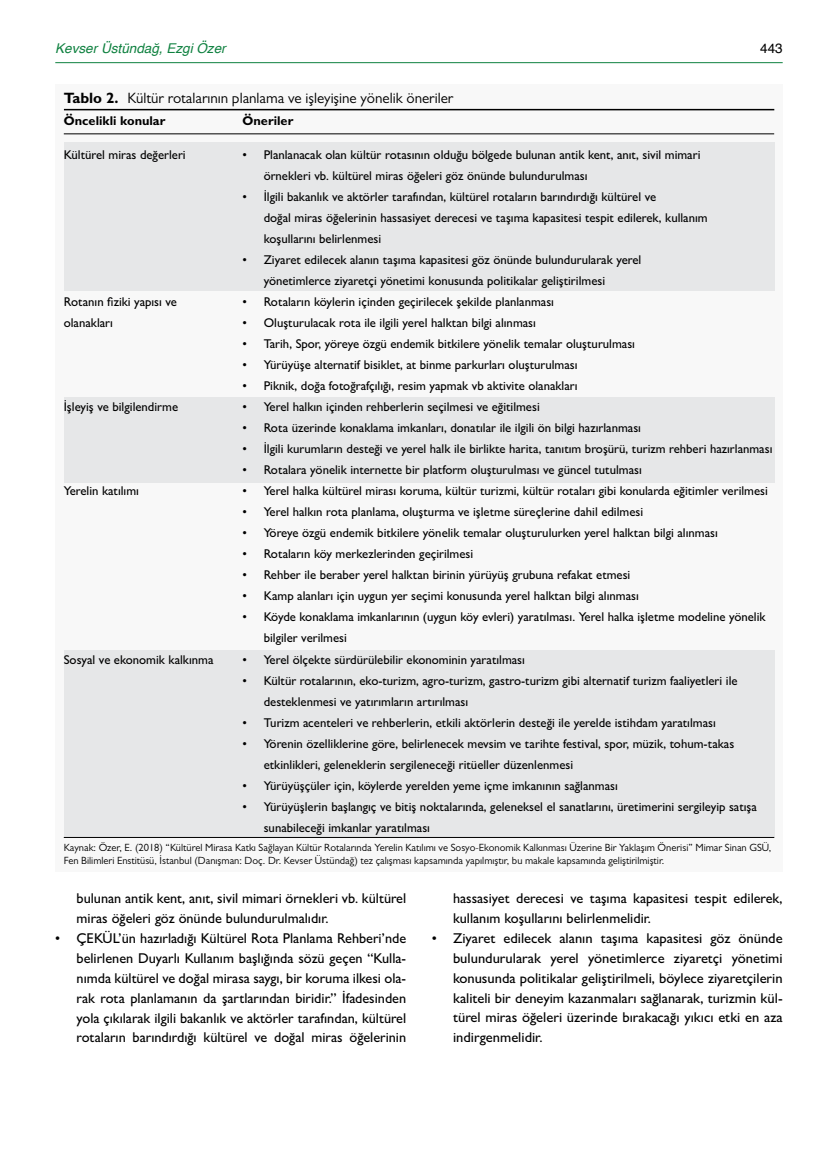
<style>
.page{position:relative;width:838px;height:1170px;background:#fff}
.page>*{position:absolute;margin:0;border:0;box-sizing:border-box;transform-origin:0 0}
.t1{font:15px "Gill Sans MT Pro";color:#000}
.t2{font:500 14.25px/19.8px "Gill Sans MT Pro";color:#000}
.t3{font:italic 13.5px "Helvetica";color:#0f8140}
.t4{font:13.5px "Helvetica";color:#000}
.t5{font:500 12.75px/21px "Gill Sans MT Pro";color:#000}
.t6{font:700 12.75px "Gill Sans MT Pro";color:#000}
.t7{font:10.5px/12.6px "Gill Sans MT Pro";color:#000}
.s1{font-weight:700}
</style>
<div class="page">
<hr style="left:55px;top:62px;width:727px;height:1px;background:#0f8140">
<div style="left:55px;top:85px;width:727px;height:787px;background:#f8f8f8"></div>
<hr style="left:64px;top:109px;width:710px;height:1px;background:#000">
<div style="left:64px;top:142px;width:710px;height:148px;background:#e6e7e8"></div>
<div style="left:64px;top:397px;width:710px;height:85px;background:#e6e7e8"></div>
<div style="left:64px;top:650px;width:710px;height:187px;background:#e6e7e8"></div>
<hr style="left:64px;top:837px;width:710px;height:1px;background:#000">
<hr style="left:64px;top:134px;width:710px;height:1px;background:#000">
<p class="t3" style="left:55px;top:37px;width:172px">Kevser Üstündağ, Ezgi Özer</p>
<p class="t4" style="left:760px;top:37px;width:24px">443</p>
<p class="t1" style="left:64px;top:89px;width:391px"><span class="s1">Tablo 2.</span> Kültür rotalarının planlama ve işleyişine yönelik öneriler</p>
<p class="t6" style="left:64px;top:113px;width:103px">Öncelikli konular</p>
<p class="t5" style="left:64px;top:144px;width:123px">Kültürel miras değerleri</p>
<p class="t6" style="left:242px;top:113px;width:52px">Öneriler</p>
<p class="t5" style="left:264px;top:144px;width:438px;text-indent:-21px">• Planlanacak olan kültür rotasının olduğu bölgede bulunan antik kent, anıt, sivil mimari örnekleri vb. kültürel miras öğeleri göz önünde bulundurulması</p>
<p class="t5" style="left:264px;top:186px;width:445px;text-indent:-21px">• İlgili bakanlık ve aktörler tarafından, kültürel rotaların barındırdığı kültürel ve<br>doğal miras öğelerinin hassasiyet derecesi ve taşıma kapasitesi tespit edilerek, kullanım koşullarını belirlenmesi</p>
<p class="t5" style="left:264px;top:249px;width:379px;text-indent:-21px">• Ziyaret edilecek alanın taşıma kapasitesi göz önünde bulundurularak yerel yönetimlerce ziyaretçi yönetimi konusunda politikalar geliştirilmesi</p>
<p class="t5" style="left:242px;top:291px;width:313px">• Rotaların köylerin içinden geçirilecek şekilde planlanması</p>
<p class="t5" style="left:242px;top:312px;width:295px">• Oluşturulacak rota ile ilgili yerel halktan bilgi alınması</p>
<p class="t5" style="left:242px;top:333px;width:394px">• Tarih, Spor, yöreye özgü endemik bitkilere yönelik temalar oluşturulması</p>
<p class="t5" style="left:242px;top:354px;width:337px">• Yürüyüşe alternatif bisiklet, at binme parkurları oluşturulması</p>
<p class="t5" style="left:242px;top:375px;width:336px">• Piknik, doğa fotoğrafçılığı, resim yapmak vb aktivite olanakları</p>
<p class="t5" style="left:242px;top:396px;width:299px">• Yerel halkın içinden rehberlerin seçilmesi ve eğitilmesi</p>
<p class="t5" style="left:242px;top:417px;width:400px">• Rota üzerinde konaklama imkanları, donatılar ile ilgili ön bilgi hazırlanması</p>
<p class="t5" style="left:242px;top:438px;width:531px">• İlgili kurumların desteği ve yerel halk ile birlikte harita, tanıtım broşürü, turizm rehberi hazırlanması</p>
<p class="t5" style="left:242px;top:459px;width:401px">• Rotalara yönelik internette bir platform oluşturulması ve güncel tutulması</p>
<p class="t5" style="left:242px;top:480px;width:527px">• Yerel halka kültürel mirası koruma, kültür turizmi, kültür rotaları gibi konularda eğitimler verilmesi</p>
<p class="t5" style="left:242px;top:501px;width:402px">• Yerel halkın rota planlama, oluşturma ve işletme süreçlerine dahil edilmesi</p>
<p class="t5" style="left:242px;top:522px;width:477px">• Yöreye özgü endemik bitkilere yönelik temalar oluşturulurken yerel halktan bilgi alınması</p>
<p class="t5" style="left:242px;top:543px;width:232px">• Rotaların köy merkezlerinden geçirilmesi</p>
<p class="t5" style="left:242px;top:564px;width:389px">• Rehber ile beraber yerel halktan birinin yürüyüş grubuna refakat etmesi</p>
<p class="t5" style="left:242px;top:585px;width:398px">• Kamp alanları için uygun yer seçimi konusunda yerel halktan bilgi alınması</p>
<p class="t5" style="left:264px;top:606px;width:503px;text-indent:-21px">• Köyde konaklama imkanlarının (uygun köy evleri) yaratılması. Yerel halka işletme modeline yönelik bilgiler verilmesi</p>
<p class="t5" style="left:242px;top:648px;width:284px">• Yerel ölçekte sürdürülebilir ekonominin yaratılması</p>
<p class="t5" style="left:264px;top:669px;width:475px;text-indent:-21px">• Kültür rotalarının, eko-turizm, agro-turizm, gastro-turizm gibi alternatif turizm faaliyetleri ile desteklenmesi ve yatırımların artırılması</p>
<p class="t5" style="left:242px;top:711px;width:475px">• Turizm acenteleri ve rehberlerin, etkili aktörlerin desteği ile yerelde istihdam yaratılması</p>
<p class="t5" style="left:264px;top:732px;width:472px;text-indent:-21px">• Yörenin özelliklerine göre, belirlenecek mevsim ve tarihte festival, spor, müzik, tohum-takas etkinlikleri, geleneklerin sergileneceği ritüeller düzenlenmesi</p>
<p class="t5" style="left:242px;top:774px;width:377px">• Yürüyüşçüler için, köylerde yerelden yeme içme imkanının sağlanması</p>
<p class="t5" style="left:264px;top:795px;width:495px;text-indent:-21px">• Yürüyüşlerin başlangıç ve bitiş noktalarında, geleneksel el sanatlarını, üretimerini sergileyip satışa sunabileceği imkanlar yaratılması</p>
<p class="t7" style="left:64px;top:840px;width:709px">Kaynak: Özer, E. (2018) “Kültürel Mirasa Katkı Sağlayan Kültür Rotalarında Yerelin Katılımı ve Sosyo-Ekonomik Kalkınması Üzerine Bir Yaklaşım Önerisi” Mimar Sinan GSÜ,<br>Fen Bilimleri Enstitüsü, İstanbul (Danışman: Doç. Dr. Kevser Üstündağ) tez çalışması kapsamında yapılmıştır, bu makale kapsamında geliştirilmiştir.</p>
<p class="t5" style="left:64px;top:291px;width:115px">Rotanın fiziki yapısı ve olanakları</p>
<p class="t5" style="left:64px;top:396px;width:116px">İşleyiş ve bilgilendirme</p>
<p class="t5" style="left:64px;top:480px;width:77px">Yerelin katılımı</p>
<p class="t5" style="left:64px;top:648px;width:151px">Sosyal ve ekonomik kalkınma</p>
<p class="t2" style="left:77px;top:888px;width:331px">bulunan antik kent, anıt, sivil mimari örnekleri vb. kültürel miras öğeleri göz önünde bulundurulmalıdır.</p>
<p class="t2" style="left:77px;top:928px;width:331px;text-align:justify;text-indent:-21px">• ÇEKÜL’ün hazırladığı Kültürel Rota Planlama Rehberi’nde belirlenen Duyarlı Kullanım başlığında sözü geçen “Kulla&shy;nımda kültürel ve doğal mirasa saygı, bir koruma ilkesi ola&shy;rak rota planlamanın da şartlarından biridir.” İfadesinden yola çıkılarak ilgili bakanlık ve aktörler tarafından, kültürel rotaların barındırdığı kültürel ve doğal miras öğelerinin</p>
<p class="t2" style="left:453px;top:888px;width:331px">hassasiyet derecesi ve taşıma kapasitesi tespit edilerek, kullanım koşullarını belirlenmelidir.</p>
<p class="t2" style="left:453px;top:928px;width:331px;text-align:justify;text-indent:-21px">• Ziyaret edilecek alanın taşıma kapasitesi göz önünde bulundurularak yerel yönetimlerce ziyaretçi yönetimi konusunda politikalar geliştirilmeli, böylece ziyaretçilerin kaliteli bir deneyim kazanmaları sağlanarak, turizmin kül&shy;türel miras öğeleri üzerinde bırakacağı yıkıcı etki en aza indirgenmelidir.</p>
</div>
